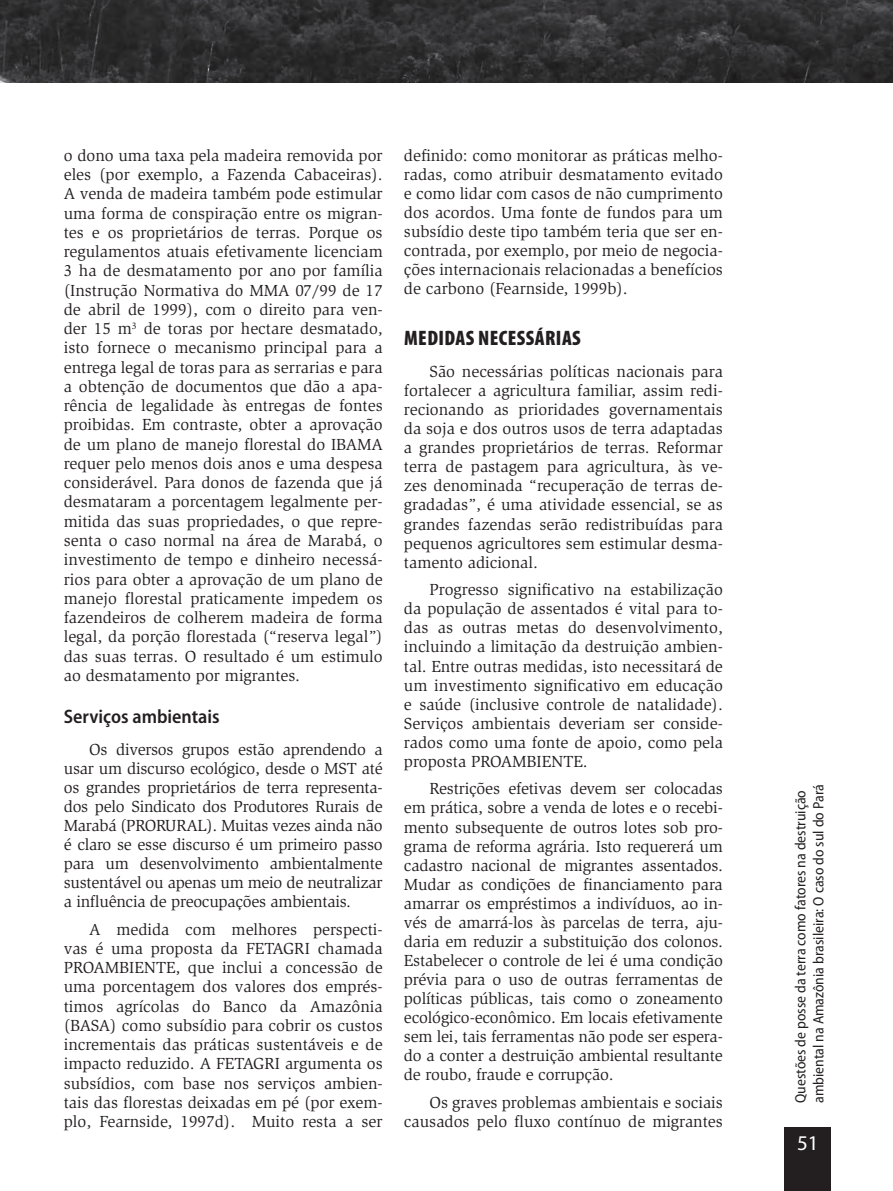
<style>
.page{position:relative;width:893px;height:1191px;background:#fff}
.page>*{position:absolute;margin:0;border:0;box-sizing:border-box;transform-origin:0 0}
._03_1_título{font:900 condensed 21px "Myriad Pro";letter-spacing:.02em;color:#231f20}
.t1{font:21px "Myriad Pro";color:#fff}
._03_3_subtítulo_1_in{font:600 semi-condensed 19.5px "Myriad Pro";color:#231f20}
._05_texto{font:16.5px/19px "Slimbach Std";color:#231f20;text-align:justify}
.t2{font:semi-condensed 15px/18px "Myriad Pro";color:#231f20}
</style>
<div class="page">
<svg style="left:0;top:0;width:893px;height:83px;background:#313031"></svg>
<div style="left:784px;top:1127px;width:47px;height:64px;background:#231f20"></div>
<p class="_05_texto" style="left:64px;top:146px;width:320px">o dono uma taxa pela madeira removida por eles (por exemplo, a Fazenda Cabaceiras).<br>A venda de madeira também pode estimular uma forma de conspiração entre os migran&shy;tes e os proprietários de terras. Porque os regulamentos atuais efetivamente licenciam 3 ha de desmatamento por ano por família (Instrução Normativa do MMA 07/99 de 17 de abril de 1999), com o direito para ven&shy;der 15 m<sup>3</sup> de toras por hectare desmatado, isto fornece o mecanismo principal para a entrega legal de toras para as serrarias e para a obtenção de documentos que dão a apa&shy;rência de legalidade às entregas de fontes proibidas. Em contraste, obter a aprovação de um plano de manejo florestal do IBAMA requer pelo menos dois anos e uma despesa considerável. Para donos de fazenda que já desmataram a porcentagem legalmente per&shy;mitida das suas propriedades, o que repre&shy;senta o caso normal na área de Marabá, o investimento de tempo e dinheiro necessá&shy;rios para obter a aprovação de um plano de manejo florestal praticamente impedem os fazendeiros de colherem madeira de forma legal, da porção florestada (“reserva legal”) das suas terras. O resultado é um estimulo ao desmatamento por migrantes.</p>
<p class="_03_3_subtítulo_1_in" style="left:64px;top:704px;width:157px">Serviços ambientais</p>
<p class="_05_texto" style="left:64px;top:740px;width:320px;text-indent:26px">Os diversos grupos estão aprendendo a usar um discurso ecológico, desde o MST até os grandes proprietários de terra representa&shy;dos pelo Sindicato dos Produtores Rurais de Marabá (PRORURAL). Muitas vezes ainda não é claro se esse discurso é um primeiro passo para um desenvolvimento ambientalmente sustentável ou apenas um meio de neutralizar a influência de preocupações ambientais.</p>
<p class="_05_texto" style="left:64px;top:919px;width:320px;text-indent:26px">A medida com melhores perspecti&shy;vas é uma proposta da FETAGRI chamada PROAMBIENTE, que inclui a concessão de uma porcentagem dos valores dos emprés&shy;timos agrícolas do Banco da Amazônia (BASA) como subsídio para cobrir os custos incrementais das práticas sustentáveis e de impacto reduzido. A FETAGRI argumenta os subsídios, com base nos serviços ambien&shy;tais das florestas deixadas em pé (por exem&shy;plo, Fearnside, 1997d). Muito resta a ser</p>
<p class="_05_texto" style="left:404px;top:146px;width:320px">definido: como monitorar as práticas melho&shy;radas, como atribuir desmatamento evitado e como lidar com casos de não cumprimento dos acordos. Uma fonte de fundos para um subsídio deste tipo também teria que ser en&shy;contrada, por exemplo, por meio de negocia&shy;ções internacionais relacionadas a benefícios de carbono (Fearnside, 1999b).</p>
<p class="_03_1_título" style="left:404px;top:325px;width:178px">MEDIDAS NECESSÁRIAS</p>
<p class="_05_texto" style="left:404px;top:362px;width:320px;text-indent:26px">São necessárias políticas nacionais para fortalecer a agricultura familiar, assim redi&shy;recionando as prioridades governamentais da soja e dos outros usos de terra adaptadas a grandes proprietários de terras. Reformar terra de pastagem para agricultura, às ve&shy;zes denominada “recuperação de terras de&shy;gradadas”, é uma atividade essencial, se as grandes fazendas serão redistribuídas para pequenos agricultores sem estimular desma&shy;tamento adicional.</p>
<p class="_05_texto" style="left:404px;top:580px;width:320px;text-indent:26px">Progresso significativo na estabilização da população de assentados é vital para to&shy;das as outras metas do desenvolvimento, incluindo a limitação da destruição ambien&shy;tal. Entre outras medidas, isto necessitará de um investimento significativo em educação e saúde (inclusive controle de natalidade).<br>Serviços ambientais deveriam ser conside&shy;rados como uma fonte de apoio, como pela proposta PROAMBIENTE.</p>
<p class="_05_texto" style="left:404px;top:779px;width:320px;text-indent:26px">Restrições efetivas devem ser colocadas em prática, sobre a venda de lotes e o recebi&shy;mento subsequente de outros lotes sob pro&shy;grama de reforma agrária. Isto requererá um cadastro nacional de migrantes assentados.<br>Mudar as condições de financiamento para amarrar os empréstimos a indivíduos, ao in&shy;vés de amarrá-los às parcelas de terra, aju&shy;daria em reduzir a substituição dos colonos.<br>Estabelecer o controle de lei é uma condição prévia para o uso de outras ferramentas de políticas públicas, tais como o zoneamento ecológico-econômico. Em locais efetivamente sem lei, tais ferramentas não pode ser espera&shy;do a conter a destruição ambiental resultante de roubo, fraude e corrupção.</p>
<p class="_05_texto" style="left:404px;top:1093px;width:320px;text-align:right">Os graves problemas ambientais e sociais causados pelo fluxo contínuo de migrantes</p>
<p class="t2" style="left:791px;top:1103px;width:320px;rotate:-90deg">Questões de posse da terra como fatores na destruição ambiental na Amazônia brasileira: O caso do sul do Pará</p>
<p class="t1" style="left:797px;top:1130px;width:23px">51</p>
</div>
